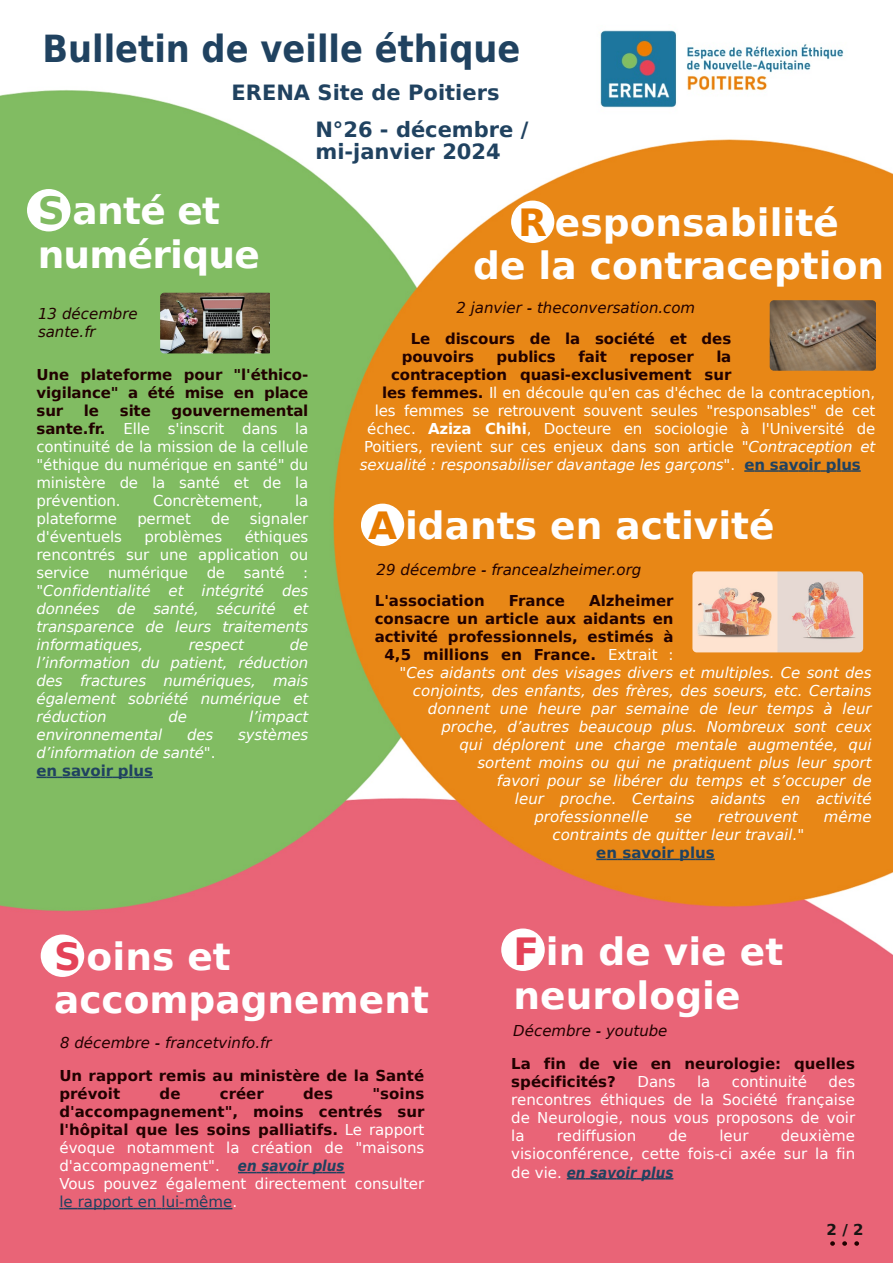
<style>
.page{position:relative;width:893px;height:1263px;background:#fff}
.page>*{position:absolute;margin:0;border:0;box-sizing:border-box;transform-origin:0 0}
.t1{font:700 37.5px/43.5px "DejaVu Sans";color:#fff}
.t2{font:700 37.5px "DejaVu Sans Condensed";color:#204260}
.t3{font:700 37.5px/43.5px "DejaVu Sans";letter-spacing:-.02em;color:#fff}
.t4{font:700 21px/22.5px "DejaVu Sans";color:#204260}
.t5{font:italic 15px/18px "DejaVu Sans";letter-spacing:-.005em;color:#fff;text-align:justify}
.t6{font:15px/18px "DejaVu Sans";letter-spacing:-.005em;color:#fff;text-align:justify}
.t7{font:700 15px/18px "DejaVu Sans";letter-spacing:-.005em;color:#210100}
.t8{font:italic 15px/18px "DejaVu Sans";color:#210100}
.t9{font:italic 700 15px "DejaVu Sans Condensed";color:#204260}
.t10{font:700 15px "DejaVu Sans";color:#171513}
.s1{color:#81bb62}
.s2{font-weight:700;color:#210100}
.s3{font-style:normal}
.s4{font-weight:700;font-style:normal;color:#204260}
.s5{color:#e77b00}
.s6{font-weight:700}
.s7{font-style:italic}
.s8{font-weight:400;color:#fff}
.s9{color:#e44258}
.s10{font-family:"DejaVu Sans Condensed";font-weight:700;font-style:italic;color:#204260}
.s11{color:#204260}
.s12{font-family:"DejaVu Sans";font-weight:400;font-style:normal;color:#fff}
</style>
<div class="page">
<img style="left:0;top:90px;width:893px;height:1173px">
<img style="left:588px;top:24px;width:266px;height:90px;border-radius:4px">
<svg style="left:830px;top:1241px;width:5px;height:5px"></svg>
<svg style="left:842px;top:1241px;width:5px;height:5px"></svg>
<svg style="left:854px;top:1241px;width:5px;height:5px"></svg>
<div style="left:41px;top:934px;width:43px;height:43px;background:#fff;border-radius:50%"></div>
<svg style="left:238px;top:1172px;width:107px;height:1px"></svg>
<svg style="left:59px;top:1208px;width:173px;height:1px"></svg>
<svg style="left:37px;top:777px;width:116px;height:1px"></svg>
<div style="left:27px;top:189px;width:43px;height:42px;background:#fff;border-radius:50%"></div>
<svg style="left:744px;top:470px;width:117px;height:2px"></svg>
<div style="left:511px;top:201px;width:43px;height:42px;background:#fff;border-radius:50%"></div>
<div style="left:501px;top:928px;width:44px;height:43px;background:#fff;border-radius:50%"></div>
<svg style="left:567px;top:1178px;width:106px;height:1px"></svg>
<img style="left:160px;top:293px;width:109px;height:60px">
<img style="left:770px;top:300px;width:106px;height:71px;border-radius:4px">
<svg style="left:596px;top:859px;width:119px;height:1px"></svg>
<div style="left:361px;top:504px;width:43px;height:42px;background:#fff;border-radius:50%"></div>
<img style="left:692px;top:571px;width:171px;height:81px;border-radius:4px">
<h1 class="t2" style="left:42px;top:27px;width:479px">Bulletin de veille éthique</h1>
<h2 class="t4" style="left:231px;top:81px;width:270px">ERENA Site de Poitiers</h2>
<h2 class="t4" style="left:315px;top:118px;width:215px">N°26 - décembre / mi-janvier 2024</h2>
<h1 class="t3" style="left:38px;top:190px;width:224px"><span class="s1">S</span> anté et numérique</h1>
<p class="t8" style="left:38px;top:305px;width:101px">13 décembre sante.fr</p>
<p class="t7" style="left:37px;top:366px;width:273px;text-align:justify">Une plateforme pour "l'éthico&shy;vigilance" a été mise en place sur</p>
<p class="t6" style="left:37px;top:402px;width:273px;text-indent:135px"><span class="s2">gouvernemental sante.fr.</span> Elle s'inscrit dans la continuité de la mission de la cellule "éthique du numérique en santé" du ministère de la santé et de la prévention.</p>
<p class="t7" style="left:84px;top:402px;width:17px">le</p>
<p class="t7" style="left:120px;top:402px;width:33px">site</p>
<p class="t6" style="left:153px;top:492px;width:111px">Concrètement,</p>
<p class="t6" style="left:295px;top:492px;width:15px">la</p>
<p class="t6" style="left:37px;top:510px;width:82px">plateforme</p>
<p class="t6" style="left:137px;top:510px;width:55px">permet</p>
<p class="t6" style="left:211px;top:510px;width:20px">de</p>
<p class="t6" style="left:250px;top:510px;width:60px">signaler</p>
<p class="t6" style="left:37px;top:528px;width:87px">d'éventuels</p>
<p class="t6" style="left:144px;top:528px;width:79px">problèmes</p>
<p class="t5" style="left:37px;top:528px;width:273px;text-indent:208px"><span class="s3">éthiques rencontrés sur une application ou service numérique de santé : "</span>Confidentialité et intégrité des données de santé, sécurité et transparence de leurs traitements informatiques,</p>
<p class="t5" style="left:37px;top:636px;width:273px;text-indent:253px">de l’information du patient, réduction des fractures numériques, mais également sobriété numérique et réduction</p>
<p class="t5" style="left:189px;top:636px;width:57px">respect</p>
<p class="t5" style="left:168px;top:708px;width:20px">de</p>
<p class="t5" style="left:249px;top:708px;width:61px">l’impact</p>
<p class="t5" style="left:37px;top:726px;width:127px">environnemental</p>
<p class="t5" style="left:187px;top:726px;width:28px">des</p>
<p class="t5" style="left:238px;top:726px;width:72px">systèmes</p>
<p class="t5" style="left:37px;top:744px;width:180px">d’information de santé<span class="s3">". </span><span class="s4">en savoir plus</span></p>
<h1 class="t1" style="left:473px;top:201px;width:413px;text-align:center"><span class="s5">R</span> esponsabilité<br>de la contraception</h1>
<p class="t8" style="left:456px;top:299px;width:240px">2 janvier - theconversation.com</p>
<p class="t7" style="left:402px;top:329px;width:331px;text-indent:9px">Le discours de la société et des pouvoirs</p>
<p class="t7" style="left:496px;top:347px;width:61px">publics</p>
<p class="t7" style="left:578px;top:347px;width:30px">fait</p>
<p class="t7" style="left:629px;top:347px;width:66px">reposer</p>
<p class="t7" style="left:716px;top:347px;width:17px">la</p>
<p class="t7" style="left:391px;top:365px;width:342px">contraception quasi-exclusivement sur</p>
<p class="t6" style="left:382px;top:383px;width:495px"><span class="s2">les femmes.</span> Il en découle qu'en cas d'échec de la contraception,</p>
<p class="t6" style="left:375px;top:401px;width:502px">les femmes se retrouvent souvent seules "responsables" de cet</p>
<p class="t6" style="left:367px;top:419px;width:510px">échec. <span class="s6">Aziza Chihi</span>, Docteure en sociologie à l'Université de</p>
<p class="t6" style="left:364px;top:437px;width:513px">Poitiers, revient sur ces enjeux dans son article <span class="s7">"Contraception et</span></p>
<p class="t5" style="left:360px;top:455px;width:503px">sexualité : responsabiliser davantage les garçons<span class="s3">".</span> <span class="s4">en savoir plus</span></p>
<h1 class="t1" style="left:368px;top:504px;width:408px"><span class="s5">A</span> idants en activité</h1>
<p class="t8" style="left:377px;top:560px;width:266px">29 décembre - francealzheimer.org</p>
<p class="t7" style="left:375px;top:592px;width:111px">L'association</p>
<p class="t7" style="left:509px;top:592px;width:58px">France</p>
<p class="t7" style="left:589px;top:592px;width:86px">Alzheimer</p>
<p class="t7" style="left:375px;top:610px;width:300px">consacre un article aux aidants en</p>
<p class="t7" style="left:375px;top:628px;width:300px">activité professionnels, estimés à</p>
<p class="t7" style="left:384px;top:646px;width:291px">4,5 millions en France. <span class="s8">Extrait :</span></p>
<p class="t5" style="left:399px;top:664px;width:474px"><span class="s3">"</span>Ces aidants ont des visages divers et multiples. Ce sont des</p>
<p class="t5" style="left:413px;top:682px;width:460px">conjoints, des enfants, des frères, des soeurs, etc. Certains</p>
<p class="t5" style="left:428px;top:700px;width:445px">donnent une heure par semaine de leur temps à leur</p>
<p class="t5" style="left:441px;top:718px;width:432px">proche, d’autres beaucoup plus. Nombreux sont ceux</p>
<p class="t5" style="left:459px;top:736px;width:414px">qui déplorent une charge mentale augmentée, qui</p>
<p class="t5" style="left:477px;top:754px;width:396px">sortent moins ou qui ne pratiquent plus leur sport</p>
<p class="t5" style="left:497px;top:772px;width:376px">favori pour se libérer du temps et s’occuper de</p>
<p class="t5" style="left:515px;top:790px;width:358px">leur proche. Certains aidants en activité</p>
<p class="t5" style="left:534px;top:808px;width:116px">professionnelle</p>
<p class="t5" style="left:675px;top:808px;width:19px">se</p>
<p class="t5" style="left:718px;top:808px;width:81px">retrouvent</p>
<p class="t5" style="left:824px;top:808px;width:49px">même</p>
<p class="t5" style="left:596px;top:826px;width:210px;text-indent:-44px">contraints de quitter leur travail.<span class="s3">" </span><span class="s4">en savoir plus</span></p>
<h1 class="t1" style="left:54px;top:935px;width:376px"><span class="s9">S</span> oins et accompagnement</h1>
<p class="t8" style="left:60px;top:1034px;width:213px">8 décembre - francetvinfo.fr</p>
<p class="t7" style="left:59px;top:1067px;width:366px">Un rapport remis au ministère de la Santé prévoit</p>
<p class="t7" style="left:160px;top:1085px;width:22px">de</p>
<p class="t7" style="left:220px;top:1085px;width:45px">créer</p>
<p class="t7" style="left:303px;top:1085px;width:31px">des</p>
<p class="t6" style="left:59px;top:1085px;width:366px;text-align:left;text-indent:313px"><span class="s2">"soins d'accompagnement", moins centrés sur l'hôpital que les soins palliatifs.</span> Le rapport évoque notamment la création de "maisons d'accompagnement". <span class="s10">en savoir plus<br></span>Vous pouvez également directement consulter <span class="s11">le rapport en lui-même</span>.</p>
<h1 class="t1" style="left:513px;top:930px;width:271px"><span class="s9">F</span> in de vie et neurologie</h1>
<p class="t8" style="left:513px;top:1022px;width:156px">Décembre - youtube</p>
<p class="t7" style="left:511px;top:1055px;width:345px">La fin de vie en neurologie: quelles spécificités?</p>
<p class="t6" style="left:637px;top:1073px;width:39px">Dans</p>
<p class="t6" style="left:697px;top:1073px;width:15px">la</p>
<p class="t6" style="left:732px;top:1073px;width:77px">continuité</p>
<p class="t6" style="left:511px;top:1073px;width:345px;text-indent:317px">des rencontres éthiques de la Société française de Neurologie, nous vous proposons de voir la</p>
<p class="t6" style="left:511px;top:1127px;width:345px;text-align:right">deuxième<br>visioconférence, cette fois-ci axée sur la fin</p>
<p class="t9" style="left:511px;top:1163px;width:164px"><span class="s12">de vie.</span> en savoir plus</p>
<p class="t6" style="left:557px;top:1127px;width:81px">rediffusion</p>
<p class="t6" style="left:668px;top:1127px;width:20px">de</p>
<p class="t6" style="left:719px;top:1127px;width:31px">leur</p>
<p class="t10" style="left:827px;top:1221px;width:38px">2/2</p>
</div>
